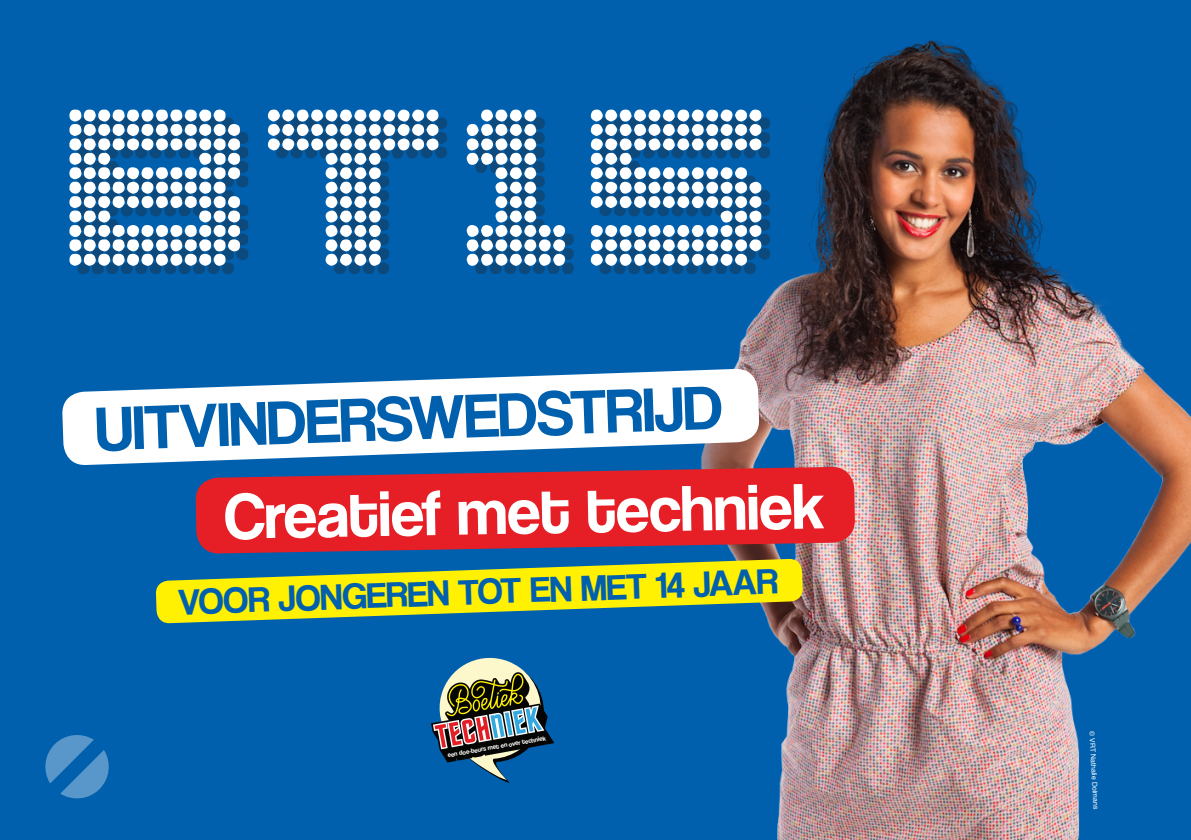
<style>
.page{position:relative;width:1191px;height:840px;background:#fff}
.page>*{position:absolute;margin:0;border:0;box-sizing:border-box;transform-origin:0 0}
.t1{font:254.4px "Clubland";color:#fff}
.t2{font:66.4px "Coolvetica Rg";color:#fff}
.t3{font:64.2px "Coolvetica Rg";color:#0160ae}
.t4{font:37.2px "Coolvetica Rg";color:#0160ae}
.t5{font:7px "Helvetica";color:#fff}
.t6{font:6.6px "Coolvetica Rg";color:#fff}
</style>
<div class="page">
<div style="left:0;top:0;width:1191px;height:839px;background:#0160ae"></div>
<svg style="left:45px;top:735px;width:64px;height:64px"></svg>
<div style="left:78px;top:117px;width:691px;height:157px;background:#231f20;opacity:.35"></div>
<img style="left:676px;top:40px;width:515px;height:799px">
<svg style="left:62px;top:368px;width:698px;height:97px;fill:#fff"></svg>
<svg style="left:195px;top:466px;width:660px;height:87px;background:#ca2736"></svg>
<svg style="left:156px;top:558px;width:647px;height:65px;fill:#fff101"></svg>
<svg style="left:431px;top:657px;width:123px;height:125px"></svg>
<p class="t1" style="left:69px;top:29px;width:722px">BT15</p>
<p class="t3" style="left:94px;top:391px;width:628px;rotate:-2deg">UITVINDERSWEDSTRIJD</p>
<p class="t2" style="left:223px;top:477px;width:601px;rotate:-1deg">Creatief met techniek</p>
<p class="t4" style="left:178px;top:580px;width:601px;rotate:-2deg">VOOR JONGEREN TOT EN MET 14 JAAR</p>
<p class="t6" style="left:447px;top:751px;width:101px;rotate:-10deg">een doe-beurs met en over techniek</p>
<p class="t5" style="left:1097px;top:730px;width:80px;rotate:87deg">© VRT Nathalie Dolmans</p>
</div>
